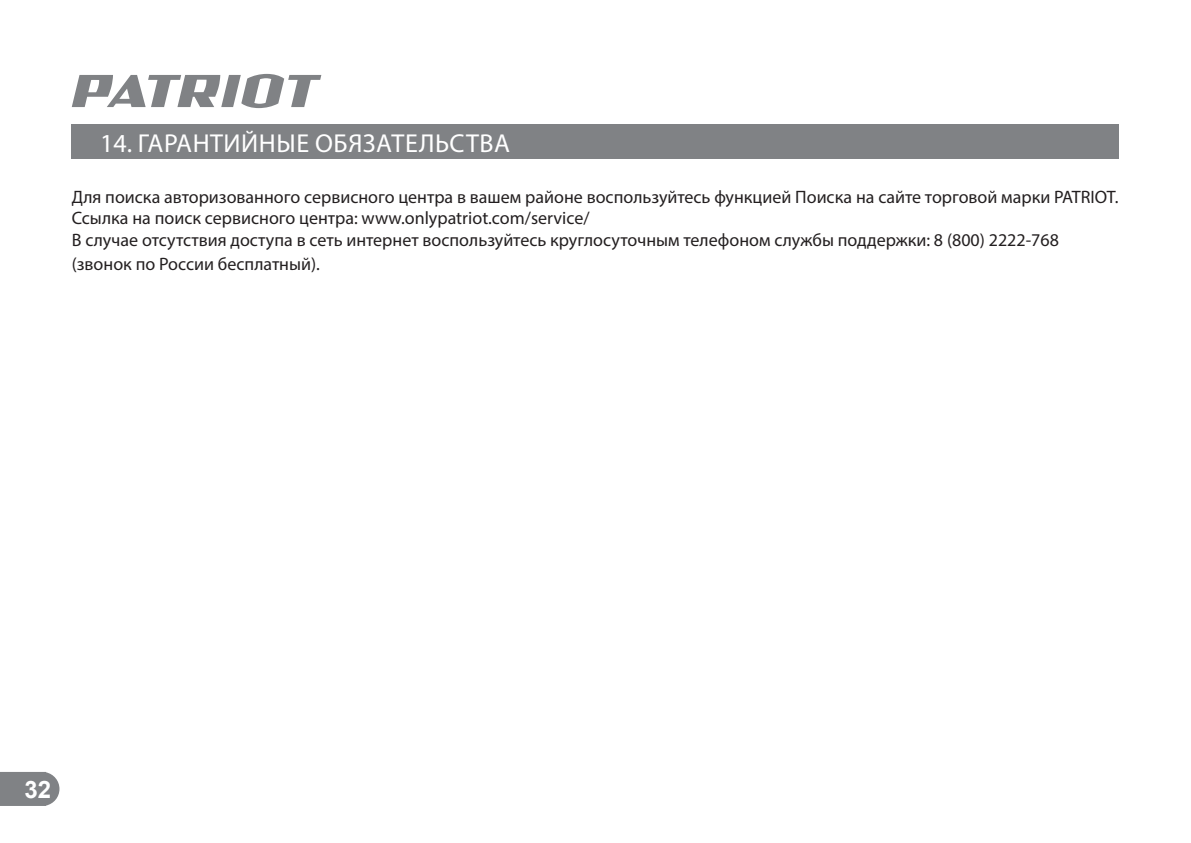
<style>
.page{position:relative;width:1191px;height:843px;background:#fff}
.page>*{position:absolute;margin:0;border:0;box-sizing:border-box;transform-origin:0 0}
.t1{font:26px "Myriad Pro";letter-spacing:.02em;color:#fff}
.t2{font:700 24px "Arial";color:#fff}
.t3{font:18px/21.6px "Myriad Pro";color:#231f20}
</style>
<div class="page">
<div style="left:0;top:772px;width:59px;height:34px;background:#808285"></div>
<svg style="left:72px;top:74px;width:249px;height:34px"></svg>
<div style="left:72px;top:125px;width:1046px;height:34px;background:#808285"></div>
<h1 class="t1" style="left:100px;top:127px;width:411px">14. ГАРАНТИЙНЫЕ ОБЯЗАТЕЛЬСТВА</h1>
<p class="t3" style="left:72px;top:185px;width:1047px">Для поиска авторизованного сервисного центра в вашем районе воспользуйтесь функцией Поиска на сайте торговой марки PATRIOT.<br>Ссылка на поиск сервисного центра: www.onlypatriot.com/service/<br>В случае отсутствия доступа в сеть интернет воспользуйтесь круглосуточным телефоном службы поддержки: 8 (800) 2222-768</p>
<p class="t3" style="left:72px;top:253px;width:250px">(звонок по России бесплатный).</p>
<h2 class="t2" style="left:24px;top:772px;width:28px">32</h2>
</div>
